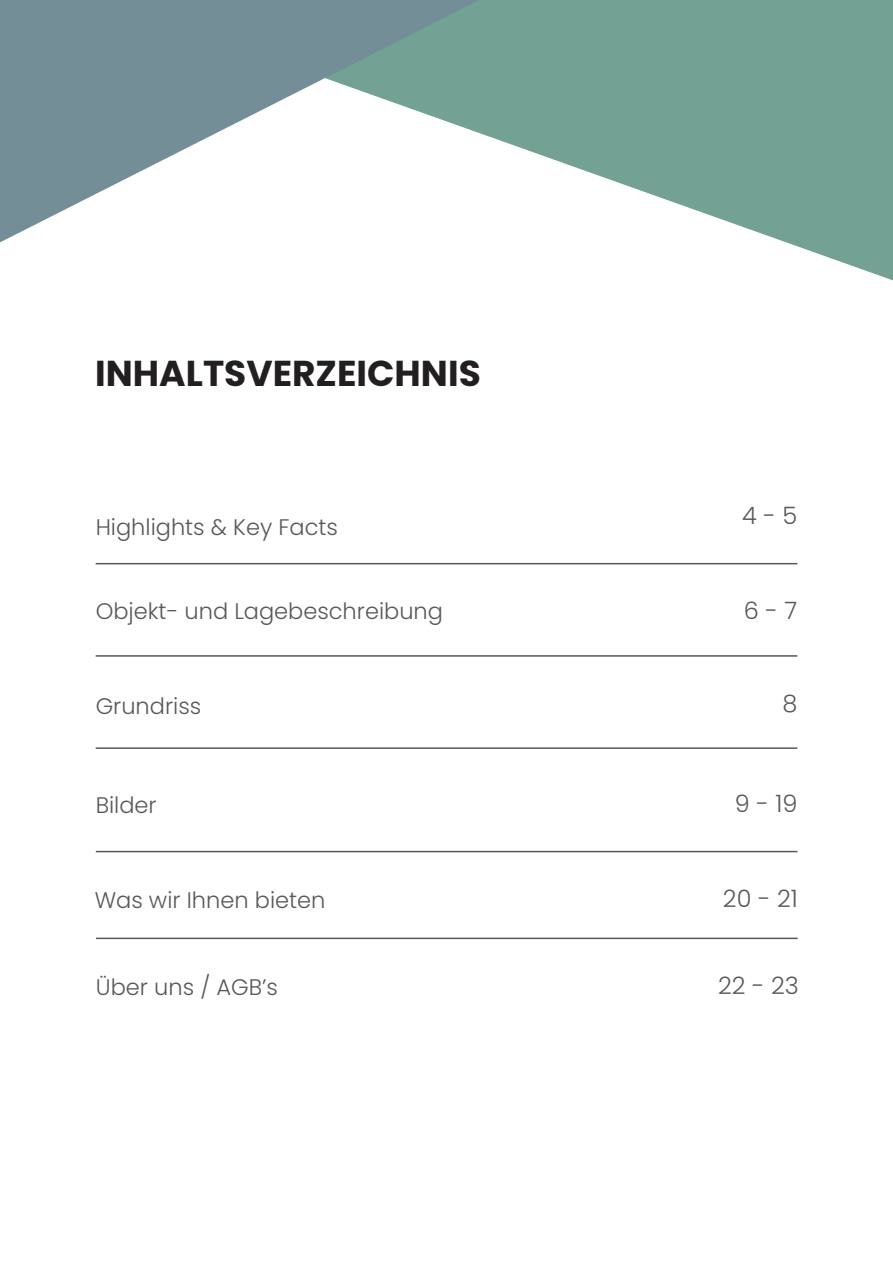
<style>
.page{position:relative;width:893px;height:1263px;background:#fff}
.page>*{position:absolute;margin:0;border:0;box-sizing:border-box;transform-origin:0 0}
.t1{font:700 36px "Poppins";color:#231f20}
.t2{font:300 24px "Poppins";color:#57585a}
.t3{font:300 22.5px "Poppins";color:#57585a}
</style>
<div class="page">
<svg style="left:479px;top:0;width:414px;height:280px;fill:#73a194"></svg>
<svg style="left:0;top:0;width:479px;height:242px;fill:#749697"></svg>
<hr style="left:96px;top:563px;width:701px;height:1px;background:#57585a">
<hr style="left:96px;top:655px;width:701px;height:2px;background:#57585a">
<hr style="left:96px;top:747px;width:701px;height:2px;background:#57585a">
<hr style="left:96px;top:851px;width:701px;height:1px;background:#57585a">
<hr style="left:96px;top:938px;width:702px;height:1px;background:#57585a">
<p class="t1" style="left:95px;top:352px;width:387px">INHALTSVERZEICHNIS</p>
<p class="t3" style="left:96px;top:514px;width:244px">Highlights &amp; Key Facts</p>
<p class="t2" style="left:742px;top:502px;width:57px">4 - 5</p>
<p class="t3" style="left:96px;top:598px;width:349px">Objekt- und Lagebeschreibung</p>
<p class="t2" style="left:744px;top:597px;width:55px">6 - 7</p>
<p class="t3" style="left:96px;top:693px;width:107px">Grundriss</p>
<p class="t2" style="left:782px;top:689px;width:16px">8</p>
<p class="t3" style="left:96px;top:792px;width:63px">Bilder</p>
<p class="t2" style="left:735px;top:790px;width:64px">9 - 19</p>
<p class="t3" style="left:95px;top:887px;width:232px">Was wir Ihnen bieten</p>
<p class="t2" style="left:723px;top:885px;width:76px">20 - 21</p>
<p class="t3" style="left:96px;top:974px;width:184px">Über uns / AGB’s</p>
<p class="t2" style="left:718px;top:972px;width:82px">22 - 23</p>
</div>
